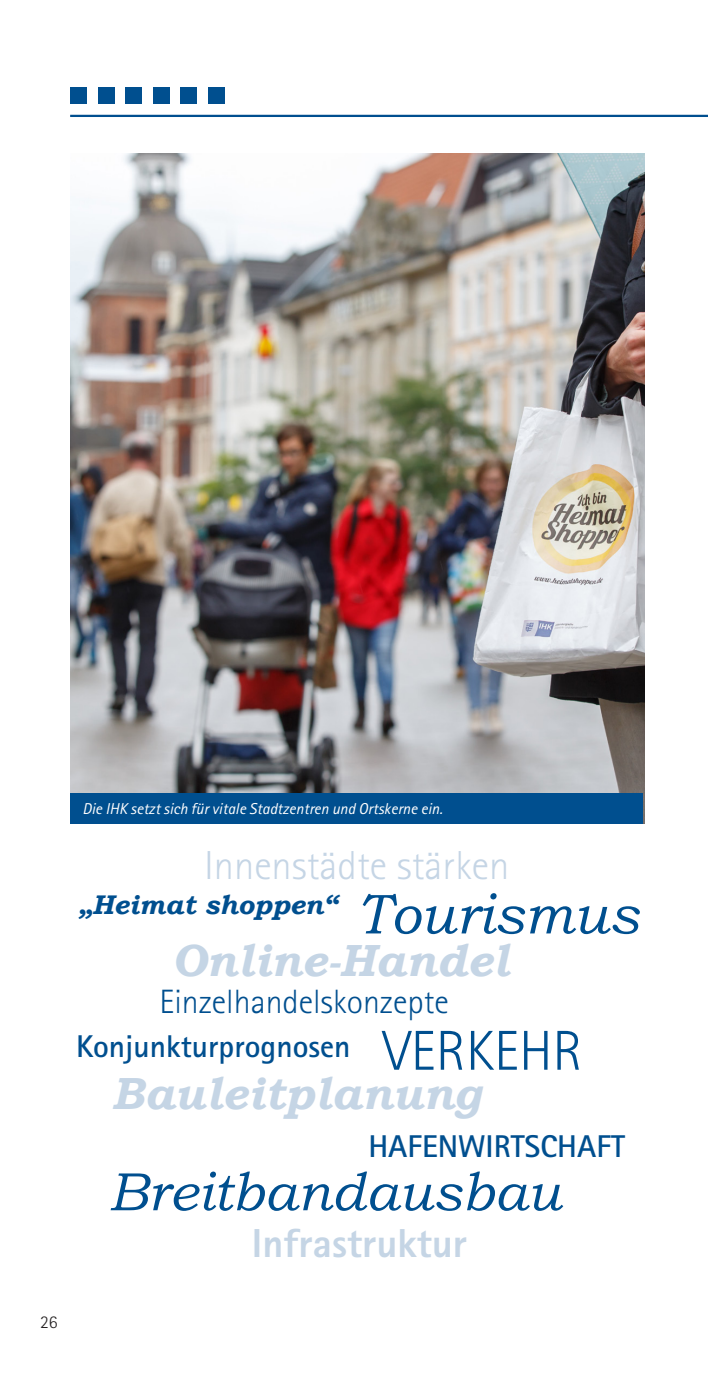
<style>
.page{position:relative;width:708px;height:1378px;background:#fff}
.page>*{position:absolute;margin:0;border:0;box-sizing:border-box;transform-origin:0 0}
.t1{font:italic 56.25px "Bookman Old Style";color:#004f8f}
.t2{font:300 56.25px "Rotis Sans Serif";color:#004f8f}
.t3{font:italic 54px "Bookman Old Style";color:#004f8f}
.t4{font:italic 700 45px "Bookman Old Style";color:#c5d5e5}
.t5{font:300 40.5px "Rotis Sans Serif";color:#c5d5e5}
.t6{font:800 40.5px "Rotis Sans Serif";color:#c5d5e5}
.t7{font:300 33.75px "Rotis Sans Serif";color:#004f8f}
.t8{font:700 31.5px "Rotis Sans Serif";color:#004f8f}
.t9{font:italic 700 27px "Bookman Old Style";color:#004f8f}
.t10{font:300 18px "Rotis Sans Serif";color:#231f20}
.t11{font:italic 15.75px "Rotis Sans Serif";color:#fff}
</style>
<div class="page">
<hr style="left:70px;top:115px;width:638px;height:2px;background:#004f8f">
<img style="left:70px;top:153px;width:574px;height:670px">
<div style="left:70px;top:87px;width:17px;height:17px;background:#004f8f"></div>
<div style="left:98px;top:87px;width:17px;height:17px;background:#004f8f"></div>
<div style="left:153px;top:87px;width:17px;height:17px;background:#004f8f"></div>
<div style="left:125px;top:87px;width:17px;height:17px;background:#004f8f"></div>
<div style="left:180px;top:87px;width:17px;height:17px;background:#004f8f"></div>
<div style="left:208px;top:87px;width:17px;height:17px;background:#004f8f"></div>
<div style="left:70px;top:793px;width:573px;height:30px;background:#004f8f"></div>
<p class="t11" style="left:82px;top:799px;width:362px">Die IHK setzt sich für vitale Stadtzentren und Ortskerne ein.</p>
<h3 class="t5" style="left:204px;top:842px;width:307px">Innenstädte stärken</h3>
<h3 class="t9" style="left:78px;top:888px;width:261px">„Heimat shoppen“</h3>
<h1 class="t1" style="left:356px;top:882px;width:284px">Tourismus</h1>
<h3 class="t4" style="left:172px;top:934px;width:339px">Online-Handel</h3>
<h3 class="t7" style="left:159px;top:982px;width:291px">Einzelhandelskonzepte</h3>
<h3 class="t8" style="left:76px;top:1026px;width:276px">Konjunkturprognosen</h3>
<h1 class="t2" style="left:383px;top:1018px;width:201px">VERKEHR</h1>
<h3 class="t4" style="left:112px;top:1066px;width:371px">Bauleitplanung</h3>
<h3 class="t8" style="left:368px;top:1126px;width:258px">HAFENWIRTSCHAFT</h3>
<h2 class="t3" style="left:108px;top:1161px;width:454px">Breitbandausbau</h2>
<h3 class="t6" style="left:252px;top:1217px;width:217px">Infrastruktur</h3>
<p class="t10" style="left:40px;top:1311px;width:19px">26</p>
</div>
